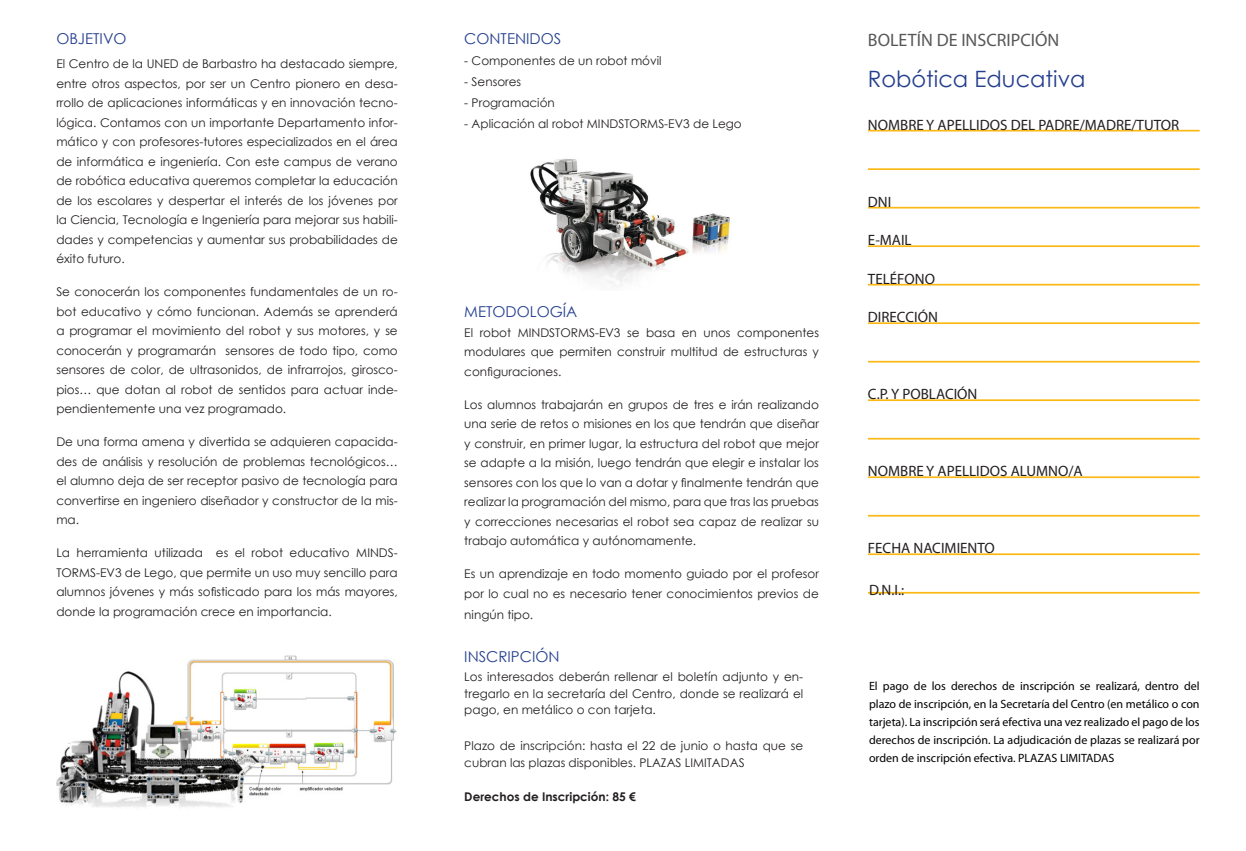
<style>
.page{position:relative;width:1246px;height:851px;background:#fff}
.page>*{position:absolute;margin:0;border:0;box-sizing:border-box;transform-origin:0 0}
.t1{font:22.5px "Century Gothic";color:#253f8e}
.t2{font:18px "Myriad Pro";color:#57585a}
.t3{font:15px "Myriad Pro";color:#231f20}
.t4{font:15px "Century Gothic";color:#253f8e}
.t5{font:12px/19.5px "Century Gothic";color:#231f20;text-align:justify}
.t6{font:12px/18px "Myriad Pro";color:#000;text-align:justify}
.t7{font:700 12px "Century Gothic";color:#231f20}
</style>
<div class="page">
<hr style="left:868px;top:130px;width:332px;height:1px;background:#fcb814">
<hr style="left:868px;top:168px;width:332px;height:2px;background:#fcb814">
<hr style="left:868px;top:207px;width:332px;height:1px;background:#fcb814">
<hr style="left:868px;top:245px;width:332px;height:2px;background:#fcb814">
<hr style="left:868px;top:284px;width:332px;height:1px;background:#fcb814">
<hr style="left:868px;top:322px;width:332px;height:2px;background:#fcb814">
<hr style="left:868px;top:361px;width:332px;height:1px;background:#fcb814">
<hr style="left:868px;top:399px;width:332px;height:2px;background:#fcb814">
<hr style="left:868px;top:438px;width:332px;height:1px;background:#fcb814">
<hr style="left:868px;top:476px;width:332px;height:2px;background:#fcb814">
<hr style="left:868px;top:515px;width:332px;height:1px;background:#fcb814">
<hr style="left:868px;top:553px;width:332px;height:2px;background:#fcb814">
<hr style="left:868px;top:591px;width:332px;height:2px;background:#fcb814">
<img style="left:530px;top:159px;width:200px;height:126px">
<img style="left:56px;top:655px;width:341px;height:153px">
<p class="t4" style="left:56px;top:28px;width:72px">OBJETIVO</p>
<p class="t5" style="left:56px;top:54px;width:343px">El Centro de la UNED de Barbastro ha destacado siempre, entre otros aspectos, por ser un Centro pionero en desa&shy;rrollo de aplicaciones informáticas y en innovación tecno&shy;lógica. Contamos con un importante Departamento infor&shy;mático y con profesores-tutores especializados en el área de informática e ingeniería. Con este campus de verano de robótica educativa queremos completar la educación de los escolares y despertar el interés de los jóvenes por la Ciencia, Tecnología e Ingeniería para mejorar sus habili&shy;dades y competencias y aumentar sus probabilidades de éxito futuro.</p>
<p class="t5" style="left:56px;top:282px;width:343px">Se conocerán los componentes fundamentales de un ro&shy;bot educativo y cómo funcionan. Además se aprenderá a programar el movimiento del robot y sus motores, y se conocerán y programarán sensores de todo tipo, como sensores de color, de ultrasonidos, de infrarrojos, girosco&shy;pios… que dotan al robot de sentidos para actuar inde&shy;pendientemente una vez programado.</p>
<p class="t5" style="left:56px;top:432px;width:343px">De una forma amena y divertida se adquieren capacida&shy;des de análisis y resolución de problemas tecnológicos… el alumno deja de ser receptor pasivo de tecnología para convertirse en ingeniero diseñador y constructor de la mis&shy;ma.</p>
<p class="t5" style="left:56px;top:543px;width:343px">La herramienta utilizada es el robot educativo MINDS-TORMS-EV3 de Lego, que permite un uso muy sencillo para alumnos jóvenes y más sofisticado para los más mayores, donde la programación crece en importancia.</p>
<p class="t4" style="left:464px;top:28px;width:98px">CONTENIDOS</p>
<p class="t5" style="left:464px;top:51px;width:199px">- Componentes de un robot móvil</p>
<p class="t5" style="left:464px;top:72px;width:58px">- Sensores</p>
<p class="t5" style="left:464px;top:93px;width:92px">- Programación</p>
<p class="t5" style="left:464px;top:114px;width:279px">- Aplicación al robot MINDSTORMS-EV3 de Lego</p>
<p class="t4" style="left:464px;top:301px;width:114px">METODOLOGÍA</p>
<p class="t5" style="left:464px;top:322px;width:356px">El robot MINDSTORMS-EV3 se basa en unos componentes modulares que permiten construir multitud de estructuras y configuraciones.</p>
<p class="t5" style="left:464px;top:394px;width:356px">Los alumnos trabajarán en grupos de tres e irán realizando una serie de retos o misiones en los que tendrán que diseñar y construir, en primer lugar, la estructura del robot que mejor se adapte a la misión, luego tendrán que elegir e instalar los sensores con los que lo van a dotar y finalmente tendrán que realizar la programación del mismo, para que tras las pruebas y correcciones necesarias el robot sea capaz de realizar su trabajo automática y autónomamente.</p>
<p class="t5" style="left:464px;top:564px;width:356px">Es un aprendizaje en todo momento guiado por el profesor por lo cual no es necesario tener conocimientos previos de</p>
<p class="t5" style="left:464px;top:604px;width:70px">ningún tipo.</p>
<p class="t4" style="left:464px;top:645px;width:97px">INSCRIPCIÓN</p>
<p class="t5" style="left:464px;top:668px;width:340px;line-height:16.5px">Los interesados deberán rellenar el boletín adjunto y en&shy;tregarlo en la secretaría del Centro, donde se realizará el pago, en metálico o con tarjeta.</p>
<p class="t5" style="left:464px;top:737px;width:340px;line-height:16.5px">Plazo de inscripción: hasta el 22 de junio o hasta que se cubran las plazas disponibles. PLAZAS LIMITADAS</p>
<p class="t7" style="left:464px;top:787px;width:173px">Derechos de Inscripción: 85 €</p>
<p class="t2" style="left:868px;top:29px;width:193px">BOLETÍN DE INSCRIPCIÓN</p>
<p class="t1" style="left:868px;top:63px;width:219px">Robótica Educativa</p>
<p class="t3" style="left:868px;top:115px;width:313px">NOMBRE Y APELLIDOS DEL PADRE/MADRE/TUTOR</p>
<p class="t3" style="left:868px;top:192px;width:25px">DNI</p>
<p class="t3" style="left:868px;top:231px;width:45px">E-MAIL</p>
<p class="t3" style="left:868px;top:269px;width:69px">TELÉFONO</p>
<p class="t3" style="left:868px;top:308px;width:71px">DIRECCIÓN</p>
<p class="t3" style="left:868px;top:385px;width:111px">C.P. Y POBLACIÓN</p>
<p class="t3" style="left:868px;top:462px;width:216px">NOMBRE Y APELLIDOS ALUMNO/A</p>
<p class="t3" style="left:868px;top:539px;width:128px">FECHA NACIMIENTO</p>
<p class="t3" style="left:869px;top:580px;width:37px">D.N.I.:</p>
<p class="t6" style="left:869px;top:676px;width:332px">El pago de los derechos de inscripción se realizará, dentro del plazo de inscripción, en la Secretaría del Centro (en metálico o con tarjeta). La inscripción será efectiva una vez realizado el pago de los derechos de inscripción. La adjudicación de plazas se realizará por orden de inscripción efectiva. PLAZAS LIMITADAS</p>
</div>
